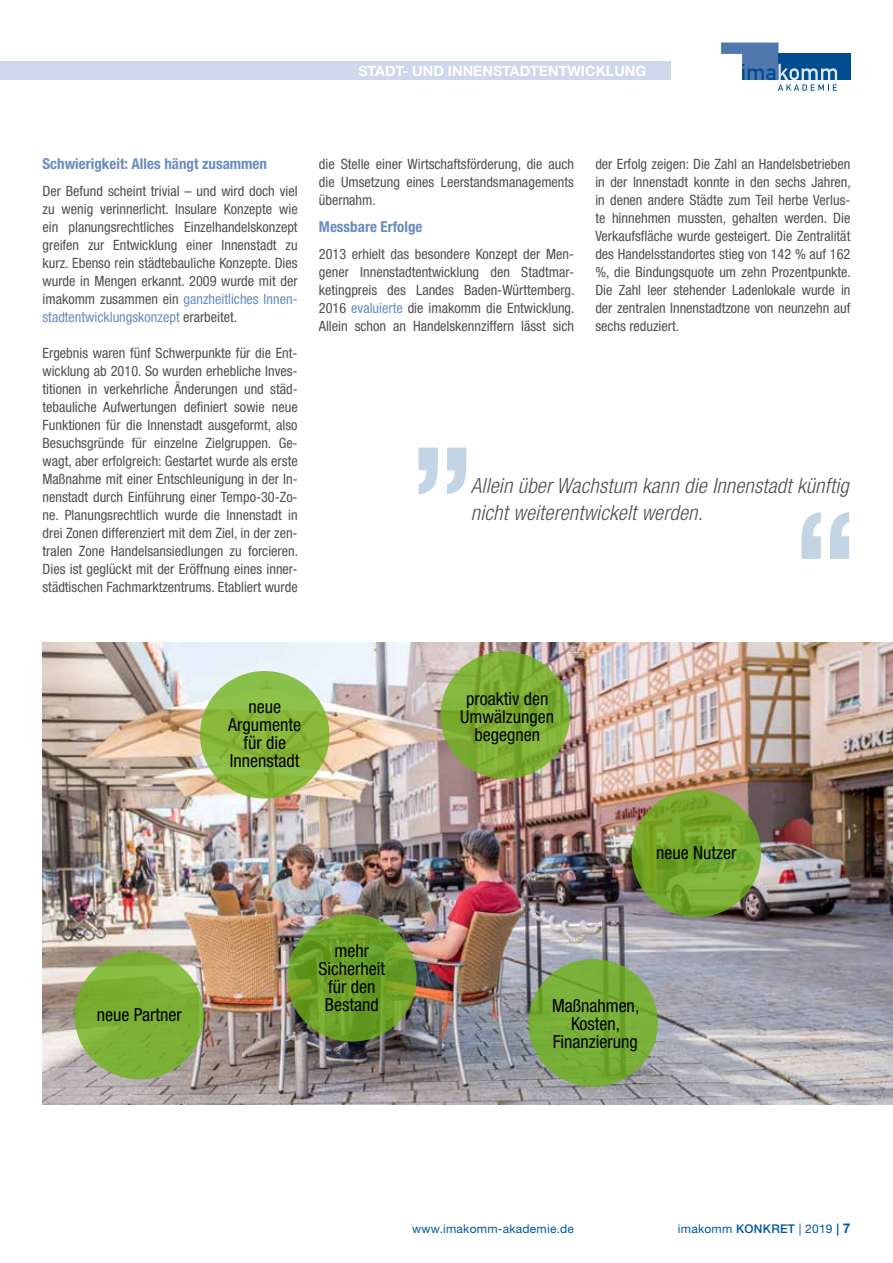
<style>
.page{position:relative;width:893px;height:1263px;background:#fff}
.page>*{position:absolute;margin:0;border:0;box-sizing:border-box;transform-origin:0 0}
.t1{font:italic 300 condensed 21px/27px "Helvetica Neue";letter-spacing:.01em;color:#504f53}
.t2{font:condensed 18px/18px "Helvetica Neue LT Std";color:#000;text-align:center}
.t3{font:700 condensed 15px "Helvetica Neue LT Std";color:#698cbf}
.t4{font:condensed 14.25px/18px "Helvetica Neue LT Std";color:#504f53;text-align:justify}
.t5{font:700 14.25px "Helvetica Neue LT Std";color:#fff}
.t6{font:12px "Helvetica Neue LT Std";letter-spacing:.02em;color:#059}
.s1{color:#698cbf}
.s2{font-weight:500}
.s3{font-weight:700;font-size:13.5px}
</style>
<div class="page">
<div style="left:0;top:62px;width:671px;height:18px;background:#ced7eb"></div>
<div style="left:778px;top:54px;width:72px;height:26px;background:#004e90"></div>
<svg style="left:721px;top:43px;width:116px;height:48px"></svg>
<img style="left:43px;top:642px;width:850px;height:463px">
<svg style="left:419px;top:448px;width:47px;height:46px"></svg>
<svg style="left:801px;top:512px;width:48px;height:47px"></svg>
<svg style="left:200px;top:671px;width:129px;height:128px;background:#88b93e"></svg>
<svg style="left:287px;top:914px;width:130px;height:128px;background:#6c9f27"></svg>
<svg style="left:632px;top:790px;width:129px;height:127px;background:#76a72d"></svg>
<div style="left:75px;top:952px;width:129px;height:127px;background:linear-gradient(to right,#7cb034,#7eb239);border-radius:50%"></div>
<svg style="left:440px;top:651px;width:130px;height:128px;background:#7dac34"></svg>
<svg style="left:528px;top:959px;width:130px;height:128px;background:#76ac36"></svg>
<p class="t5" style="left:358px;top:62px;width:289px">STADT- UND INNENSTADTENTWICKLUNG</p>
<p class="t3" style="left:43px;top:154px;width:226px">Schwierigkeit: Alles hängt zusammen</p>
<p class="t4" style="left:43px;top:181px;width:257px">Der Befund scheint trivial – und wird doch viel zu wenig verinnerlicht. Insulare Konzepte wie ein planungsrechtliches Einzelhandelskonzept greifen zur Entwicklung einer Innenstadt zu kurz. Ebenso rein städtebauliche Konzepte. Dies wurde in Mengen erkannt. 2009 wurde mit der imakomm zusammen ein <span class="s1">ganzheitliches Innen&shy;stadtentwicklungskonzept</span> erarbeitet.</p>
<p class="t4" style="left:43px;top:343px;width:257px">Ergebnis waren fünf Schwerpunkte für die Ent&shy;wicklung ab 2010. So wurden erhebliche Inves&shy;titionen in verkehrliche Änderungen und städ&shy;tebauliche Aufwertungen definiert sowie neue Funktionen für die Innenstadt ausgeformt, also Besuchsgründe für einzelne Zielgruppen. Ge&shy;wagt, aber erfolgreich: Gestartet wurde als erste Maßnahme mit einer Entschleunigung in der In&shy;nenstadt durch Einführung einer Tempo-30-Zo&shy;ne. Planungsrechtlich wurde die Innenstadt in drei Zonen differenziert mit dem Ziel, in der zen&shy;tralen Zone Handelsansiedlungen zu forcieren.<br>Dies ist geglückt mit der Eröffnung eines inner&shy;städtischen Fachmarktzentrums. Etabliert wurde</p>
<p class="t4" style="left:319px;top:154px;width:257px">die Stelle einer Wirtschaftsförderung, die auch die Umsetzung eines Leerstandsmanagements übernahm.</p>
<p class="t3" style="left:319px;top:217px;width:105px">Messbare Erfolge</p>
<p class="t4" style="left:319px;top:244px;width:257px">2013 erhielt das besondere Konzept der Men&shy;gener Innenstadtentwicklung den Stadtmar&shy;ketingpreis des Landes Baden-Württemberg.<br>2016 <span class="s1">evaluierte</span> die imakomm die Entwicklung.<br>Allein schon an Handelskennziffern lässt sich</p>
<p class="t4" style="left:595px;top:154px;width:257px">der Erfolg zeigen: Die Zahl an Handelsbetrieben in der Innenstadt konnte in den sechs Jahren, in denen andere Städte zum Teil herbe Verlus&shy;te hinnehmen mussten, gehalten werden. Die Verkaufsfläche wurde gesteigert. Die Zentralität des Handelsstandortes stieg von 142 % auf 162 %, die Bindungsquote um zehn Prozentpunkte.<br>Die Zahl leer stehender Ladenlokale wurde in der zentralen Innenstadtzone von neunzehn auf sechs reduziert.</p>
<h1 class="t1" style="left:471px;top:471px;width:379px">Allein über Wachstum kann die Innenstadt künftig nicht weiterentwickelt werden.</h1>
<p class="t2" style="left:228px;top:698px;width:74px">neue<br>Argumente für die<br>Innenstadt</p>
<p class="t2" style="left:97px;top:1005px;width:86px">neue Partner</p>
<p class="t2" style="left:319px;top:941px;width:68px">mehr<br>Sicherheit für den<br>Bestand</p>
<p class="t2" style="left:460px;top:689px;width:95px">proaktiv den<br>Umwälzungen begegnen</p>
<p class="t2" style="left:656px;top:843px;width:82px">neue Nutzer</p>
<p class="t2" style="left:552px;top:997px;width:89px">Maßnahmen,<br>Kosten,<br>Finanzierung</p>
<p class="t6" style="left:412px;top:1222px;width:163px">www.imakomm-akademie.de</p>
<p class="t6" style="left:678px;top:1222px;width:174px">imakomm <span class="s2">KONKRET</span> | 2019 <span class="s2">|</span> <span class="s3">7</span></p>
</div>
